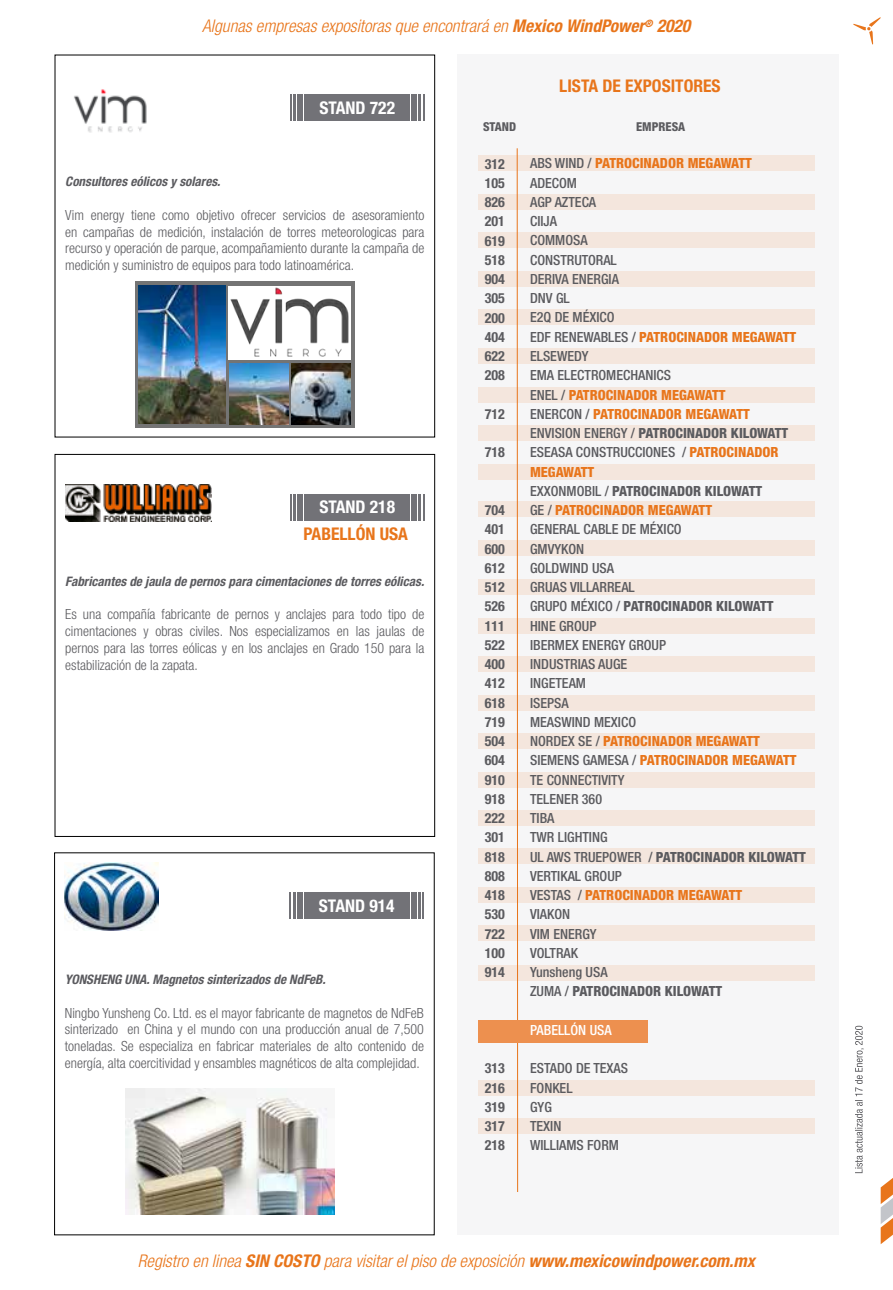
<style>
.page{position:relative;width:893px;height:1290px;background:#fff}
.page>*{position:absolute;margin:0;border:0;box-sizing:border-box;transform-origin:0 0}
.t1{font:italic 300 condensed 17.5px "Helvetica Neue LT Std";color:#e8751b}
.t2{font:700 condensed 17.5px "Helvetica Neue LT Std";color:#e8751b}
.t3{font:700 condensed 17.5px "Helvetica Neue LT Std";color:#fff}
.t4{font:500 condensed 14px/19.2px "Helvetica Neue LT Std";color:#5b5b5f}
.t5{font:300 condensed 14px/16.8px "Helvetica Neue LT Std";color:#5b5b5f;text-align:justify}
.t6{font:700 condensed 14px/19.2px "Helvetica Neue LT Std";color:#5b5b5f;text-align:justify}
.t7{font:500 condensed 14px "Helvetica Neue LT Std";color:#fff}
.t8{font:italic 700 condensed 13.12px "Helvetica Neue LT Std";color:#5b5b5f}
.t9{font:800 condensed 12.25px "Helvetica Neue LT Std";color:#5b5b5f}
.s1{font-weight:700}
.s2{font-weight:800;color:#e8751b}
.s3{font-weight:800}
</style>
<div class="page">
<div style="left:457px;top:55px;width:381px;height:1180px;background:#f6f6f7"></div>
<div style="left:478px;top:155px;width:337px;height:16px;background:#f4e6dd"></div>
<div style="left:478px;top:194px;width:337px;height:16px;background:#f4e6dd"></div>
<div style="left:478px;top:232px;width:337px;height:16px;background:#f4e6dd"></div>
<div style="left:478px;top:271px;width:337px;height:16px;background:#f4e6dd"></div>
<div style="left:478px;top:309px;width:337px;height:16px;background:#f4e6dd"></div>
<div style="left:478px;top:348px;width:337px;height:15px;background:#f4e6dd"></div>
<div style="left:478px;top:387px;width:337px;height:16px;background:#f4e6dd"></div>
<div style="left:478px;top:425px;width:337px;height:16px;background:#f4e6dd"></div>
<div style="left:478px;top:464px;width:337px;height:15px;background:#f4e6dd"></div>
<div style="left:478px;top:502px;width:337px;height:15px;background:#f4e6dd"></div>
<div style="left:478px;top:540px;width:337px;height:16px;background:#f4e6dd"></div>
<div style="left:478px;top:579px;width:337px;height:16px;background:#f4e6dd"></div>
<div style="left:478px;top:618px;width:337px;height:15px;background:#f4e6dd"></div>
<div style="left:478px;top:656px;width:337px;height:16px;background:#f4e6dd"></div>
<div style="left:478px;top:695px;width:337px;height:16px;background:#f4e6dd"></div>
<div style="left:478px;top:733px;width:337px;height:16px;background:#f4e6dd"></div>
<div style="left:478px;top:772px;width:337px;height:15px;background:#f4e6dd"></div>
<div style="left:478px;top:810px;width:337px;height:16px;background:#f4e6dd"></div>
<div style="left:478px;top:848px;width:337px;height:16px;background:#f4e6dd"></div>
<div style="left:478px;top:887px;width:337px;height:16px;background:#f4e6dd"></div>
<div style="left:478px;top:925px;width:337px;height:16px;background:#f4e6dd"></div>
<div style="left:478px;top:965px;width:337px;height:15px;background:#f4e6dd"></div>
<div style="left:478px;top:1080px;width:337px;height:15px;background:#f4e6dd"></div>
<div style="left:478px;top:1118px;width:337px;height:16px;background:#f4e6dd"></div>
<div style="left:55px;top:454px;width:380px;height:383px;border:1px solid #000"></div>
<img style="left:65px;top:863px;width:93px;height:67px">
<img style="left:65px;top:484px;width:147px;height:37px">
<img style="left:74px;top:89px;width:73px;height:44px">
<img style="left:125px;top:1088px;width:209px;height:127px">
<svg style="left:135px;top:282px;width:220px;height:146px;background:#6e7376"></svg>
<img style="left:139px;top:286px;width:86px;height:138px">
<div style="left:229px;top:286px;width:122px;height:74px;background:#fff"></div>
<img style="left:229px;top:363px;width:59px;height:61px">
<img style="left:292px;top:363px;width:59px;height:61px">
<img style="left:230px;top:288px;width:118px;height:69px">
<div style="left:304px;top:893px;width:106px;height:26px;background:#727277"></div>
<div style="left:304px;top:494px;width:106px;height:26px;background:#727277"></div>
<div style="left:304px;top:95px;width:106px;height:26px;background:#727277"></div>
<div style="left:411px;top:893px;width:6px;height:26px;background:#727277"></div>
<div style="left:412px;top:494px;width:5px;height:26px;background:#727277"></div>
<div style="left:412px;top:95px;width:5px;height:26px;background:#727277"></div>
<div style="left:297px;top:893px;width:5px;height:26px;background:#727277"></div>
<div style="left:297px;top:494px;width:6px;height:26px;background:#727277"></div>
<div style="left:297px;top:95px;width:6px;height:26px;background:#727277"></div>
<hr style="left:418px;top:893px;width:3px;height:26px;background:#727277">
<hr style="left:418px;top:494px;width:3px;height:26px;background:#727277">
<hr style="left:418px;top:95px;width:3px;height:26px;background:#727277">
<hr style="left:293px;top:893px;width:2px;height:26px;background:#727277">
<hr style="left:293px;top:494px;width:3px;height:26px;background:#727277">
<hr style="left:293px;top:95px;width:3px;height:26px;background:#727277">
<hr style="left:422px;top:893px;width:2px;height:26px;background:#727277">
<hr style="left:423px;top:494px;width:2px;height:26px;background:#727277">
<hr style="left:423px;top:95px;width:2px;height:26px;background:#727277">
<hr style="left:289px;top:893px;width:2px;height:26px;background:#727277">
<hr style="left:290px;top:494px;width:2px;height:26px;background:#727277">
<hr style="left:290px;top:95px;width:2px;height:26px;background:#727277">
<svg style="left:881px;top:1178px;width:12px;height:66px"></svg>
<svg style="left:853px;top:17px;width:28px;height:27px"></svg>
<svg style="left:855px;top:1026px;width:9px;height:147px"></svg>
<hr style="left:517px;top:148px;width:1px;height:1044px;background:#e8751b">
<div style="left:478px;top:1020px;width:170px;height:22px;background:#ed904f"></div>
<p class="t1" style="left:202px;top:16px;width:490px">Algunas empresas expositoras que encontrará en <span class="s1">Mexico WindPower</span><sup>®</sup> <span class="s1">2020</span></p>
<p class="t3" style="left:319px;top:97px;width:77px">STAND 722</p>
<p class="t8" style="left:65px;top:173px;width:157px">Consultores eólicos y solares.</p>
<p class="t5" style="left:65px;top:206px;width:361px">Vim energy tiene como objetivo ofrecer servicios de asesoramiento en campañas de medición, instalación de torres meteorologicas para recurso y operación de parque, acompañamiento durante la campaña de medición y suministro de equipos para todo latinoamérica.</p>
<p class="t3" style="left:319px;top:496px;width:77px">STAND 218</p>
<p class="t2" style="left:303px;top:523px;width:106px">PABELLÓN USA</p>
<p class="t8" style="left:65px;top:573px;width:360px">Fabricantes de jaula de pernos para cimentaciones de torres eólicas.</p>
<p class="t5" style="left:65px;top:606px;width:361px">Es una compañía fabricante de pernos y anclajes para todo tipo de cimentaciones y obras civiles. Nos especializamos en las jaulas de pernos para las torres eólicas y en los anclajes en Grado 150 para la estabilización de la zapata.</p>
<p class="t3" style="left:319px;top:895px;width:77px">STAND 914</p>
<p class="t8" style="left:65px;top:971px;width:262px">YONSHENG UNA. Magnetos sinterizados de NdFeB.</p>
<p class="t5" style="left:65px;top:1004px;width:361px">Ningbo Yunsheng Co. Ltd. es el mayor fabricante de magnetos de NdFeB sinterizado en China y el mundo con una producción anual de 7,500 toneladas. Se especializa en fabricar materiales de alto contenido de energía, alta coercitividad y ensambles magnéticos de alta complejidad.</p>
<p class="t2" style="left:559px;top:76px;width:163px">LISTA DE EXPOSITORES</p>
<p class="t9" style="left:483px;top:119px;width:35px">STAND</p>
<p class="t9" style="left:636px;top:119px;width:51px">EMPRESA</p>
<p class="t6" style="left:485px;top:154px;width:22px">312<br>105<br>826<br>201<br>619<br>518<br>904<br>305<br>200<br>404<br>622<br>208</p>
<p class="t6" style="left:485px;top:404px;width:22px">712</p>
<p class="t6" style="left:485px;top:442px;width:22px">718</p>
<p class="t6" style="left:485px;top:500px;width:22px">704<br>401<br>600<br>612<br>512<br>526<br>111<br>522<br>400<br>412<br>618<br>719<br>504<br>604<br>910<br>918<br>222<br>301<br>818<br>808<br>418<br>530<br>722<br>100<br>914</p>
<p class="t6" style="left:485px;top:1058px;width:22px">313<br>216<br>319<br>317<br>218</p>
<p class="t4" style="left:530px;top:154px;width:277px">ABS WIND / <span class="s2">PATROCINADOR MEGAWATT<br></span>ADECOM<br>AGP AZTECA<br>CIIJA<br>COMMOSA<br>CONSTRUTORAL<br>DERIVA ENERGIA<br>DNV GL<br>E2Q DE MÉXICO<br>EDF RENEWABLES / <span class="s2">PATROCINADOR MEGAWATT<br></span>ELSEWEDY<br>EMA ELECTROMECHANICS<br>ENEL / <span class="s2">PATROCINADOR MEGAWATT<br></span>ENERCON / <span class="s2">PATROCINADOR MEGAWATT<br></span>ENVISION ENERGY / <span class="s3">PATROCINADOR KILOWATT<br></span>ESEASA CONSTRUCCIONES / <span class="s2">PATROCINADOR<br>MEGAWATT<br></span>EXXONMOBIL / <span class="s3">PATROCINADOR KILOWATT<br></span>GE / <span class="s2">PATROCINADOR MEGAWATT<br></span>GENERAL CABLE DE MÉXICO<br>GMVYKON<br>GOLDWIND USA<br>GRUAS VILLARREAL<br>GRUPO MÉXICO / <span class="s3">PATROCINADOR KILOWATT<br></span>HINE GROUP<br>IBERMEX ENERGY GROUP<br>INDUSTRIAS AUGE<br>INGETEAM<br>ISEPSA<br>MEASWIND MEXICO<br>NORDEX SE / <span class="s2">PATROCINADOR MEGAWATT<br></span>SIEMENS GAMESA / <span class="s2">PATROCINADOR MEGAWATT<br></span>TE CONNECTIVITY<br>TELENER 360<br>TIBA<br>TWR LIGHTING<br>UL AWS TRUEPOWER / <span class="s3">PATROCINADOR KILOWATT<br></span>VERTIKAL GROUP<br>VESTAS / <span class="s2">PATROCINADOR MEGAWATT<br></span>VIAKON<br>VIM ENERGY<br>VOLTRAK<br>Yunsheng USA<br>ZUMA / <span class="s3">PATROCINADOR KILOWATT</span></p>
<p class="t7" style="left:530px;top:1021px;width:83px">PABELLÓN USA</p>
<p class="t4" style="left:530px;top:1058px;width:100px">ESTADO DE TEXAS<br>FONKEL<br>GYG<br>TEXIN<br>WILLIAMS FORM</p>
<p class="t1" style="left:138px;top:1250px;width:618px">Registro en linea <span class="s1">SIN COSTO</span> para visitar el piso de exposición <span class="s1">www.mexicowindpower.com.mx</span></p>
</div>
